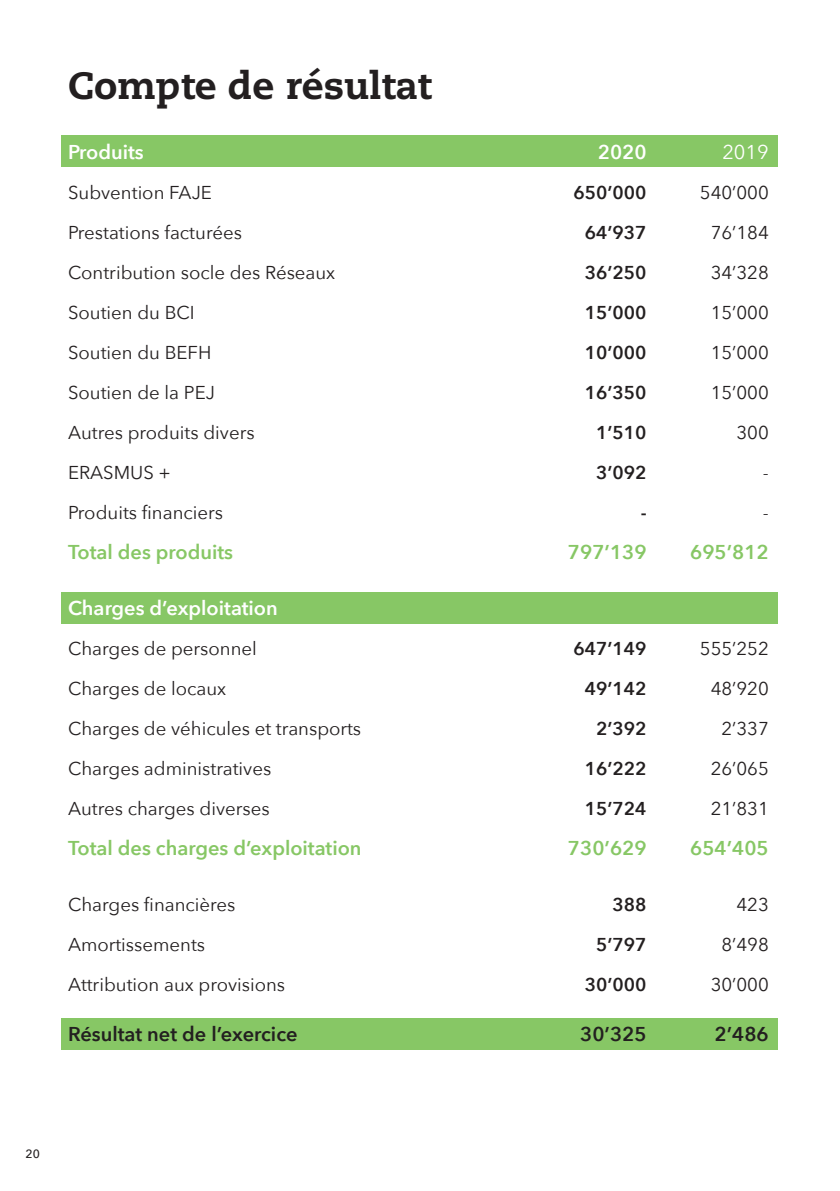
<style>
.page{position:relative;width:840px;height:1191px;background:#fff}
.page>*{position:absolute;margin:0;border:0;box-sizing:border-box;transform-origin:0 0}
.sous_titres{font:800 38px "Caecilia LT";color:#231f20}
.texte{font:600 20px "Avenir Next";color:#87c765}
.texte-2{font:600 20px "Avenir Next";color:#231f20}
.texte-3{font:600 20px "Avenir Next";color:#fff}
.texte-4{font:20px "Avenir Next";color:#fff}
.texte-5{font:18.6px "Avenir Next";color:#231f20}
.texte-6{font:600 18.6px "Avenir Next";color:#231f20}
.t1{font:500 12px "Avenir Next";color:#231f20}
</style>
<div class="page">
<div style="left:61px;top:592px;width:717px;height:31px;background:#87c765"></div>
<div style="left:61px;top:1018px;width:717px;height:31px;background:#87c765"></div>
<div style="left:61px;top:136px;width:717px;height:31px;background:#87c765"></div>
<p class="sous_titres" style="left:68px;top:62px;width:365px">Compte de résultat</p>
<p class="texte-3" style="left:68px;top:135px;width:77px">Produits</p>
<p class="texte-3" style="left:597px;top:135px;width:50px">2020</p>
<p class="texte-4" style="left:722px;top:135px;width:48px">2019</p>
<p class="texte-5" style="left:68px;top:177px;width:145px">Subvention FAJE</p>
<p class="texte-6" style="left:573px;top:176px;width:75px">650’000</p>
<p class="texte-5" style="left:699px;top:177px;width:70px">540’000</p>
<p class="texte-5" style="left:68px;top:217px;width:175px">Prestations facturées</p>
<p class="texte-6" style="left:584px;top:216px;width:63px">64’937</p>
<p class="texte-5" style="left:710px;top:217px;width:60px">76’184</p>
<p class="texte-5" style="left:68px;top:257px;width:268px">Contribution socle des Réseaux</p>
<p class="texte-6" style="left:584px;top:256px;width:63px">36’250</p>
<p class="texte-5" style="left:710px;top:257px;width:60px">34’328</p>
<p class="texte-5" style="left:68px;top:297px;width:128px">Soutien du BCI</p>
<p class="texte-6" style="left:584px;top:296px;width:63px">15’000</p>
<p class="texte-5" style="left:710px;top:297px;width:60px">15’000</p>
<p class="texte-5" style="left:68px;top:337px;width:145px">Soutien du BEFH</p>
<p class="texte-6" style="left:584px;top:336px;width:63px">10’000</p>
<p class="texte-5" style="left:710px;top:337px;width:60px">15’000</p>
<p class="texte-5" style="left:68px;top:377px;width:148px">Soutien de la PEJ</p>
<p class="texte-6" style="left:584px;top:376px;width:63px">16’350</p>
<p class="texte-5" style="left:710px;top:377px;width:60px">15’000</p>
<p class="texte-5" style="left:68px;top:417px;width:188px">Autres produits divers</p>
<p class="texte-6" style="left:596px;top:416px;width:52px">1’510</p>
<p class="texte-5" style="left:736px;top:417px;width:34px">300</p>
<p class="texte-5" style="left:68px;top:457px;width:104px">ERASMUS +</p>
<p class="texte-6" style="left:596px;top:456px;width:52px">3’092</p>
<p class="texte-5" style="left:762px;top:457px;width:7px">-</p>
<p class="texte-5" style="left:68px;top:497px;width:156px">Produits financiers</p>
<p class="texte-6" style="left:640px;top:496px;width:7px">-</p>
<p class="texte-5" style="left:762px;top:497px;width:7px">-</p>
<p class="texte" style="left:68px;top:535px;width:166px">Total des produits</p>
<p class="texte" style="left:567px;top:535px;width:80px">797’139</p>
<p class="texte" style="left:689px;top:535px;width:80px">695’812</p>
<p class="texte-3" style="left:68px;top:591px;width:211px">Charges d’exploitation</p>
<p class="texte-5" style="left:68px;top:633px;width:190px">Charges de personnel</p>
<p class="texte-6" style="left:573px;top:632px;width:75px">647’149</p>
<p class="texte-5" style="left:699px;top:633px;width:70px">555’252</p>
<p class="texte-5" style="left:68px;top:673px;width:160px">Charges de locaux</p>
<p class="texte-6" style="left:584px;top:672px;width:63px">49’142</p>
<p class="texte-5" style="left:710px;top:673px;width:60px">48’920</p>
<p class="texte-5" style="left:68px;top:713px;width:294px">Charges de véhicules et transports</p>
<p class="texte-6" style="left:596px;top:712px;width:52px">2’392</p>
<p class="texte-5" style="left:721px;top:713px;width:49px">2’337</p>
<p class="texte-5" style="left:68px;top:753px;width:205px">Charges administratives</p>
<p class="texte-6" style="left:584px;top:752px;width:63px">16’222</p>
<p class="texte-5" style="left:710px;top:753px;width:60px">26’065</p>
<p class="texte-5" style="left:68px;top:793px;width:203px">Autres charges diverses</p>
<p class="texte-6" style="left:584px;top:792px;width:63px">15’724</p>
<p class="texte-5" style="left:710px;top:793px;width:60px">21’831</p>
<p class="texte" style="left:68px;top:831px;width:295px">Total des charges d’exploitation</p>
<p class="texte" style="left:567px;top:831px;width:80px">730’629</p>
<p class="texte" style="left:689px;top:831px;width:80px">654’405</p>
<p class="texte-5" style="left:68px;top:889px;width:169px">Charges financières</p>
<p class="texte-6" style="left:612px;top:888px;width:36px">388</p>
<p class="texte-5" style="left:736px;top:889px;width:34px">423</p>
<p class="texte-5" style="left:68px;top:929px;width:139px">Amortissements</p>
<p class="texte-6" style="left:596px;top:928px;width:52px">5’797</p>
<p class="texte-5" style="left:721px;top:929px;width:49px">8’498</p>
<p class="texte-5" style="left:68px;top:969px;width:218px">Attribution aux provisions</p>
<p class="texte-6" style="left:584px;top:968px;width:63px">30’000</p>
<p class="texte-5" style="left:710px;top:969px;width:60px">30’000</p>
<p class="texte-2" style="left:68px;top:1017px;width:231px">Résultat net de l’exercice</p>
<p class="texte-2" style="left:580px;top:1017px;width:68px">30’325</p>
<p class="texte-2" style="left:714px;top:1017px;width:56px">2’486</p>
<p class="t1" style="left:26px;top:1143px;width:16px">20</p>
</div>
